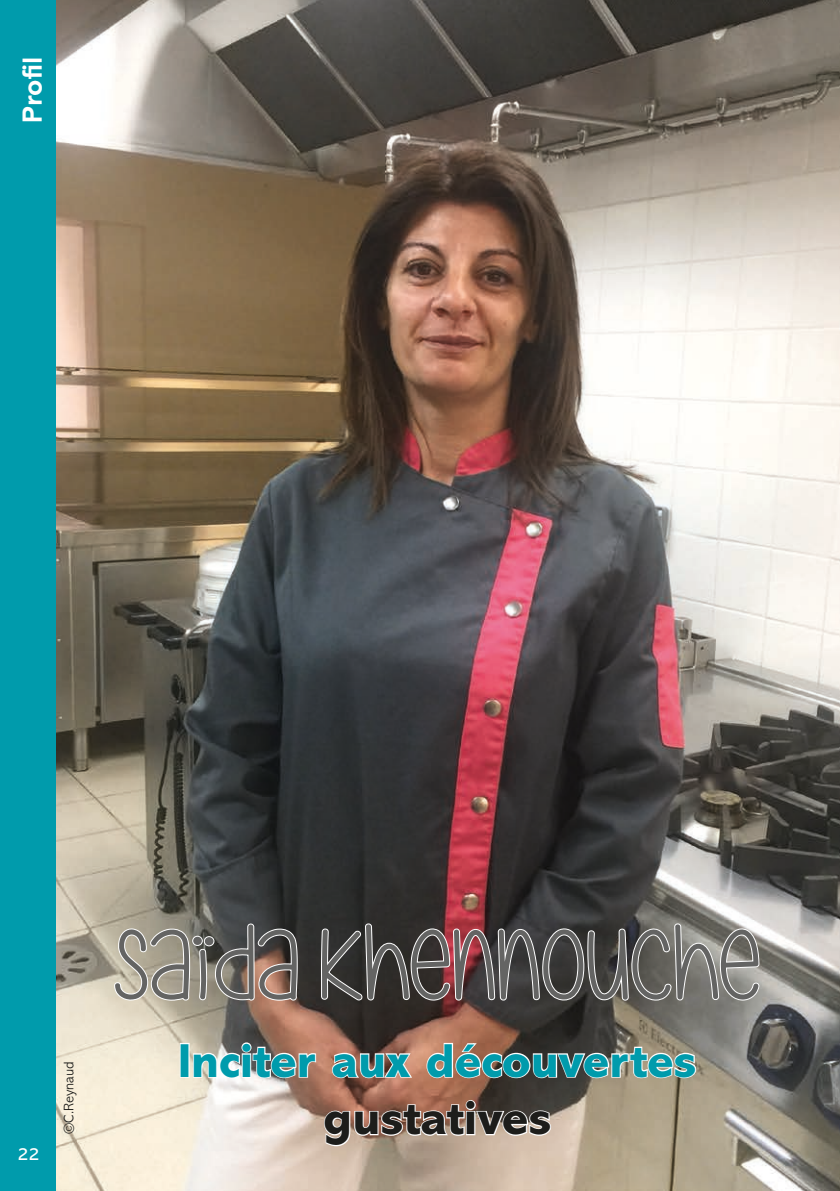
<style>
.page{position:relative;width:840px;height:1191px;background:#fff}
.page>*{position:absolute;margin:0;border:0;box-sizing:border-box;transform-origin:0 0}
.t1{font:100px "Are You Freakin Serious";color:#646463}
.t2{font:800 48px "Abadi MT Std";color:#009bac}
.t3{font:800 48px "Abadi MT Std";color:#1d1d1b}
.t4{font:700 28px "Abadi MT Std";color:#fff}
.t5{font:18px "Abadi MT Std";color:#fff}
.t6{font:300 14px "Abadi MT Std";letter-spacing:.01em;color:#1d1d1b}
</style>
<div class="page">
<div style="left:0;top:0;width:57px;height:1191px;background:#009bac"></div>
<img style="left:57px;top:0;width:782px;height:1191px">
<svg style="left:112px;top:793px;width:648px;height:354px;background:#7f736c"></svg>
<p class="t4" style="left:16px;top:123px;width:67px;rotate:-90deg">Profil</p>
<p class="t5" style="left:17px;top:1144px;width:23px">22</p>
<p class="t6" style="left:61px;top:1134px;width:75px;rotate:-90deg">©C.Reynaud</p>
<h1 class="t1" style="left:113px;top:909px;width:648px">SAÏDA KHENNOUCHE</h1>
<p class="t2" style="left:178px;top:1034px;width:519px">Inciter aux découvertes</p>
<p class="t3" style="left:323px;top:1091px;width:229px">gustatives</p>
</div>
